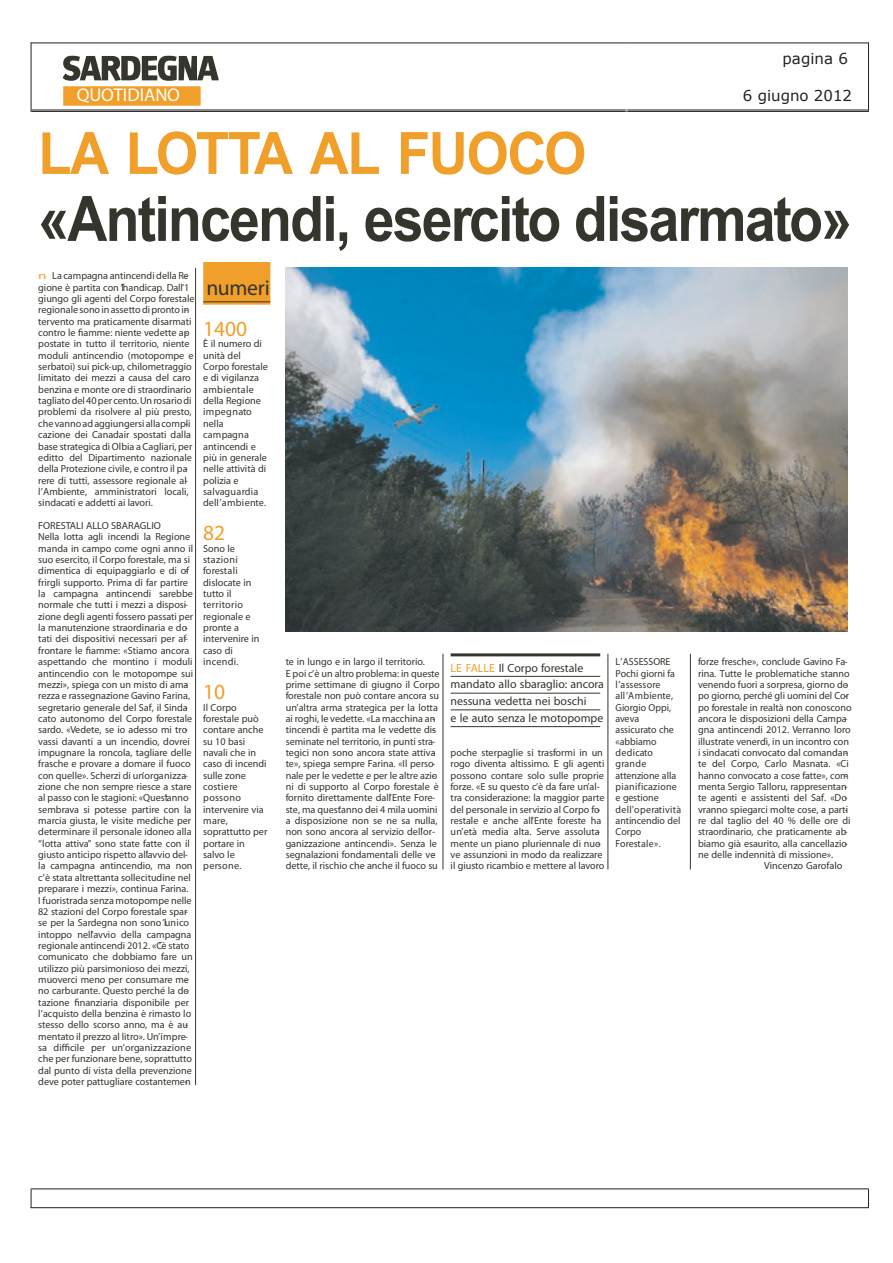
<style>
.page{position:relative;width:893px;height:1263px;background:#fff}
.page>*{position:absolute;margin:0;border:0;box-sizing:border-box;transform-origin:0 0}
.t1{font:700 62.7px "Arial";letter-spacing:-.035em;color:#35352e;scale:.88 1}
.t2{font:700 58.35px "Arial";letter-spacing:-.025em;color:#f19f2b;scale:.93 1}
.t3{font:800 21.6px "Ronnia";color:#f19f2b}
.t4{font:21.6px "Karmina";letter-spacing:-.01em;color:#35352e}
.t5{font:18.45px "Karmina";color:#fff}
.t6{font:15px "Verdana";color:#231f20}
.t7{font:11.85px/16.8px "Karmina";color:#35352e}
.t8{font:10.2px/11.4px "Karmina";color:#35352e}
.t9{font:700 10.2px/11.4px "Karmina";color:#35352e}
.t10{font:700 10.2px "Ronnia";color:#35352e}
.t11{font:800 10.2px "Ronnia";color:#35352e}
.s1{color:#f19f2b}
.s2{font-family:"Ronnia Cond";font-weight:800;color:#f19f2b}
</style>
<div class="page">
<svg style="left:30px;top:1188px;width:839px;height:21px"></svg>
<svg style="left:30px;top:42px;width:839px;height:70px"></svg>
<svg style="left:195px;top:262px;width:118px;height:824px"></svg>
<svg style="left:442px;top:653px;width:166px;height:217px"></svg>
<svg style="left:690px;top:653px;width:1px;height:217px"></svg>
<img style="left:286px;top:268px;width:561px;height:363px">
<h3 class="t6" style="left:782px;top:49px;width:67px">pagina 6</h3>
<h3 class="t5" style="left:77px;top:85px;width:105px">QUOTIDIANO</h3>
<h3 class="t6" style="left:742px;top:86px;width:111px">6 giugno 2012</h3>
<h2 class="t2" style="left:38px;top:115px;width:591px">LA LOTTA AL FUOCO</h2>
<h1 class="t1" style="left:38px;top:178px;width:926px">«Antincendi, esercito disarmato»</h1>
<h3 class="t4" style="left:206px;top:276px;width:65px">numeri</h3>
<h3 class="t3" style="left:203px;top:317px;width:45px">1400</h3>
<p class="t9" style="left:203px;top:338px;width:66px">È il numero di unità del<br>Corpo forestale e di vigilanza ambientale della Regione impegnato nella campagna antincendi e più in generale nelle attività di polizia e salvaguardia dell’ambiente.</p>
<h3 class="t3" style="left:203px;top:521px;width:23px">82</h3>
<p class="t9" style="left:203px;top:543px;width:58px">Sono le stazioni forestali dislocate in tutto il territorio regionale e pronte a intervenire in caso di incendi.</p>
<h3 class="t3" style="left:203px;top:680px;width:23px">10</h3>
<p class="t9" style="left:203px;top:702px;width:66px">Il Corpo forestale può contare anche su 10 basi navali che in caso di incendi sulle zone costiere possono intervenire via mare, soprattutto per portare in salvo le persone.</p>
<p class="t8" style="left:38px;top:270px;width:158px"><span class="s1">■</span> La campagna antincendi della Re&shy;gione è partita con ’lhandicap. Dall’1 giungo gli agenti del Corpo forestale regionalesonoinassettodiprontoin&shy;tervento ma praticamente disarmati contro le fiamme: niente vedette ap&shy;postate in tutto il territorio, niente moduli antincendio (motopompe e serbatoi) sui pick-up, chilometraggio limitato dei mezzi a causa del caro benzina e monte ore di straordinario tagliatodel40per cento.Unrosariodi problemi da risolvere al più presto, chevannoadaggiungersi alla compli&shy;cazione dei Canadair spostati dalla base strategica di Olbia a Cagliari, per editto del Dipartimento nazionale della Protezione civile, e contro il pa&shy;rere di tutti, assessore regionale al&shy;l’Ambiente, amministratori locali, sindacati e addetti ai lavori.</p>
<p class="t10" style="left:38px;top:520px;width:124px">FORESTALI ALLO SBARAGLIO</p>
<p class="t8" style="left:38px;top:531px;width:156px">Nella lotta agli incendi la Regione manda in campo come ogni anno il suo esercito, il Corpo forestale, ma si dimentica di equipaggiarlo e di o-f frirgli supporto. Prima di far partire la campagna antincendi sarebbe normale che tutti i mezzi a disposi&shy;zione degli agenti fossero passati per la manutenzione straordinaria e do&shy;tati dei dispositivi necessari per af&shy;frontare le fiamme: «Stiamo ancora aspettando che montino i moduli antincendio con le motopompe sui mezzi», spiega con un misto di ama&shy;rezza e rassegnazione Gavino Farina, segretario generale del Saf, il Sinda&shy;cato autonomo del Corpo forestale sardo. «Vedete, se io adesso mi tro&shy;vassi davanti a un incendio, dovrei impugnare la roncola, tagliare delle frasche e provare a domare il fuoco con quelle». Scherzi di un’organizza&shy;zione che non sempre riesce a stare al passo con le stagioni: «Quest’anno sembrava si potesse partire con la marcia giusta, le visite mediche per determinare il personale idoneo alla “lotta attiva” sono state fatte con il giusto anticipo rispetto all’avvio del&shy;la campagna antincendio, ma non c’è stata altrettanta sollecitudine nel preparare i mezzi», continua Farina.<br>I fuoristrada senza motopompe nelle 82 stazioni del Corpo forestale spar&shy;se per la Sardegna non sono’lunico intoppo nell’avvio della campagna regionale antincendi 2012. «C’è stato comunicato che dobbiamo fare un utilizzo più parsimonioso dei mezzi, muoverci meno per consumare me&shy;no carburante. Questo perché la do&shy;tazione finanziaria disponibile per l’acquisto della benzina è rimasto lo stesso dello scorso anno, ma è au&shy;mentato il prezzo al litro». Un’impre&shy;sa difficile per un’organizzazione che per funzionare bene, soprattutto dal punto di vista della prevenzione deve poter pattugliare costantemen-</p>
<p class="t7" style="left:450px;top:660px;width:155px"><span class="s2">LE FALLE</span> Il Corpo forestale mandato allo sbaraglio: ancora nessuna vedetta nei boschi<br>e le auto senza le motopompe</p>
<p class="t8" style="left:698px;top:656px;width:155px">forze fresche», conclude Gavino Fa&shy;rina. Tutte le problematiche stanno venendo fuori a sorpresa, giorno do&shy;po giorno, perché gli uomini del Cor&shy;po forestale in realtà non conoscono ancora le disposizioni della Campa&shy;gna antincendi 2012. Verranno loro illustrate venerdì, in un incontro con i sindacati convocato dal comandan&shy;te del Corpo, Carlo Masnata. «Ci hanno convocato a cose fatte», com&shy;menta Sergio Talloru, rappresentan&shy;te agenti e assistenti del Saf. «Do&shy;vranno spiegarci molte cose, a parti&shy;re dal taglio del 40 % delle ore di straordinario, che praticamente ab&shy;biamo già esaurito, alla cancellazio&shy;ne delle indennità di missione».</p>
<p class="t10" style="left:764px;top:860px;width:80px">Vincenzo Garofalo</p>
<p class="t8" style="left:286px;top:656px;width:155px">te in lungo e in largo il territorio.<br>E poi c’è un altro problema: in queste prime settimane di giugno il Corpo forestale non può contare ancora su un’altra arma strategica per la lotta ai roghi, le vedette. «La macchina an&shy;tincendi è partita ma le vedette dis&shy;seminate nel territorio, in punti stra&shy;tegici non sono ancora state attiva&shy;te», spiega sempre Farina. «Il perso&shy;nale per le vedette e per le altre azio&shy;ni di supporto al Corpo forestale è fornito direttamente dall’Ente Fore&shy;ste, ma quest’anno dei 4 mila uomini a disposizione non se ne sa nulla, non sono ancora al servizio dell’or&shy;ganizzazione antincendi». Senza le segnalazioni fondamentali delle ve&shy;dette, il rischio che anche il fuoco su</p>
<p class="t11" style="left:615px;top:656px;width:56px">L’ASSESSORE</p>
<p class="t9" style="left:615px;top:668px;width:67px">Pochi giorni fa l’assessore all’Ambiente,<br>Giorgio Oppi, aveva assicurato che «abbiamo dedicato grande attenzione alla pianificazione e gestione dell'operatività antincendio del<br>Corpo<br>Forestale».</p>
<p class="t8" style="left:450px;top:747px;width:155px">poche sterpaglie si trasformi in un rogo diventa altissimo. E gli agenti possono contare solo sulle proprie forze. «E su questo c’è da fare un’al&shy;tra considerazione: la maggior parte del personale in servizio al Corpo fo&shy;restale e anche all’Ente foreste ha un’età media alta. Serve assoluta&shy;mente un piano pluriennale di nuo&shy;ve assunzioni in modo da realizzare il giusto ricambio e mettere al lavoro</p>
</div>
